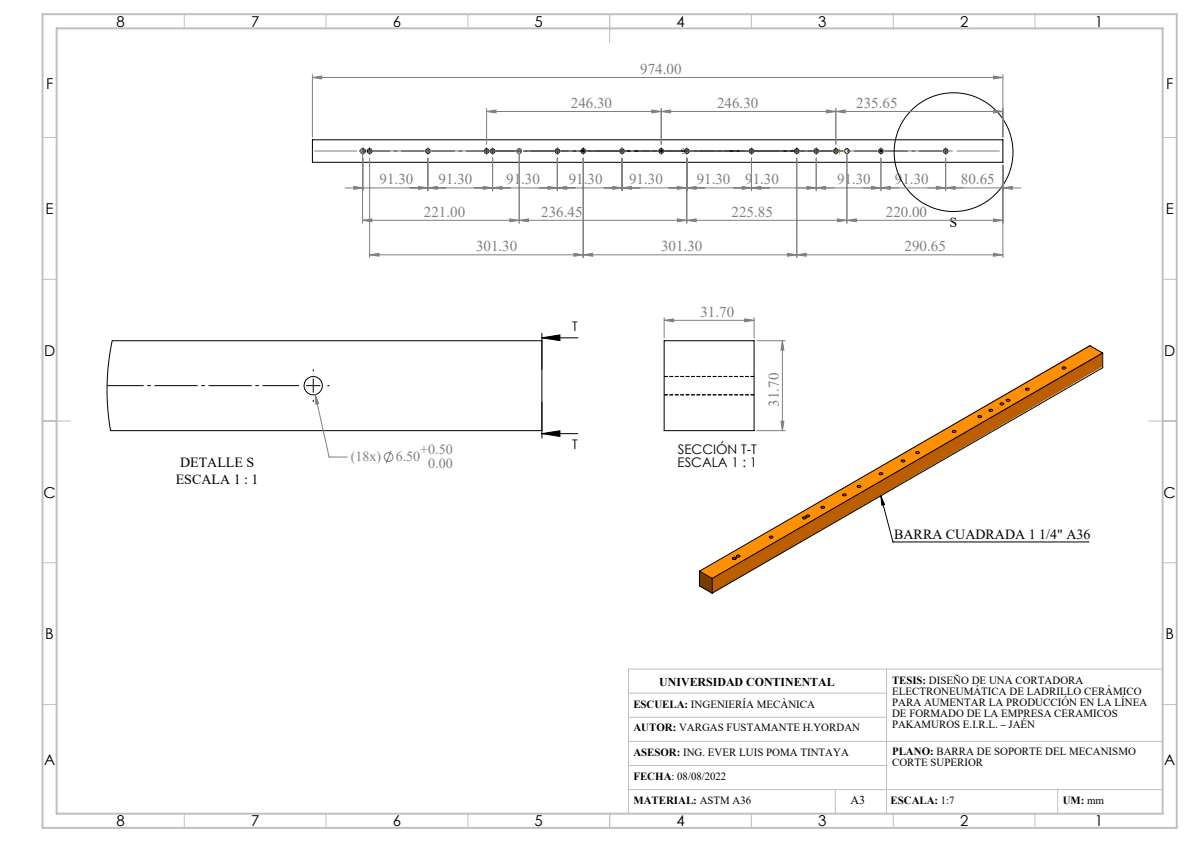
<style>
.page{position:relative;width:1191px;height:842px;background:#fff}
.page>*{position:absolute;margin:0;border:0;box-sizing:border-box;transform-origin:0 0}
.t1{font:15px "Times New Roman";color:#808080}
.t2{font:15px "Century Gothic";color:#000}
.t3{font:14px/16.8px "Times New Roman";color:#000;text-align:center}
.t4{font:14px/14px "Times New Roman";color:#808080;text-align:center}
.t5{font:13.2px/12.8px "Century Gothic";color:#000}
.t6{font:700 12px "Times New Roman";color:#000}
.t7{font:12px "Times New Roman";color:#000}
.t8{font:11px/11px "Times New Roman";color:#000}
.t9{font:700 11px "Times New Roman";color:#000}
.s1{font-weight:700}
.s2{font-weight:700;font-size:10px}
.s3{font-weight:400}
</style>
<div class="page">
<svg style="left:698px;top:345px;width:405px;height:249px"></svg>
<hr style="left:542px;top:337px;width:36px;height:1px;background:#000">
<hr style="left:541px;top:333px;width:1px;height:36px;background:#000">
<hr style="left:542px;top:433px;width:36px;height:1px;background:#000">
<hr style="left:312px;top:75px;width:1px;height:62px;background:#808080">
<hr style="left:1002px;top:75px;width:1px;height:62px;background:#808080">
<hr style="left:1002px;top:165px;width:1px;height:93px;background:#808080">
<hr style="left:796px;top:158px;width:1px;height:100px;background:#808080">
<hr style="left:583px;top:158px;width:1px;height:100px;background:#808080">
<hr style="left:369px;top:158px;width:1px;height:100px;background:#808080">
<hr style="left:886px;top:789px;width:276px;height:1px;background:#c0c0c0">
<hr style="left:628px;top:693px;width:258px;height:1px;background:#c0c0c0">
<hr style="left:628px;top:668px;width:534px;height:1px;background:#c0c0c0">
<hr style="left:628px;top:765px;width:258px;height:1px;background:#c0c0c0">
<svg style="left:835px;top:790px;width:1px;height:23px"></svg>
<hr style="left:628px;top:741px;width:534px;height:1px;background:#c0c0c0">
<hr style="left:628px;top:717px;width:258px;height:1px;background:#c0c0c0">
<hr style="left:628px;top:789px;width:258px;height:1px;background:#c0c0c0">
<svg style="left:628px;top:669px;width:1px;height:144px"></svg>
<hr style="left:886px;top:669px;width:1px;height:145px;background:#c0c0c0">
<svg style="left:1057px;top:790px;width:1px;height:23px"></svg>
<svg style="left:43px;top:704px;width:13px;height:1px"></svg>
<svg style="left:1163px;top:704px;width:12px;height:1px"></svg>
<svg style="left:43px;top:562px;width:13px;height:1px"></svg>
<svg style="left:1163px;top:562px;width:12px;height:1px"></svg>
<svg style="left:43px;top:420px;width:28px;height:1px"></svg>
<svg style="left:1148px;top:420px;width:27px;height:1px"></svg>
<svg style="left:43px;top:279px;width:13px;height:1px"></svg>
<svg style="left:1163px;top:279px;width:12px;height:1px"></svg>
<svg style="left:43px;top:137px;width:13px;height:1px"></svg>
<svg style="left:1163px;top:137px;width:12px;height:1px"></svg>
<svg style="left:184px;top:15px;width:1px;height:12px"></svg>
<svg style="left:184px;top:815px;width:1px;height:12px"></svg>
<svg style="left:325px;top:15px;width:1px;height:12px"></svg>
<svg style="left:325px;top:815px;width:1px;height:12px"></svg>
<svg style="left:467px;top:15px;width:1px;height:12px"></svg>
<svg style="left:467px;top:815px;width:1px;height:12px"></svg>
<svg style="left:609px;top:15px;width:1px;height:28px"></svg>
<svg style="left:609px;top:815px;width:1px;height:12px"></svg>
<svg style="left:751px;top:15px;width:1px;height:12px"></svg>
<svg style="left:751px;top:815px;width:1px;height:12px"></svg>
<svg style="left:892px;top:15px;width:1px;height:12px"></svg>
<svg style="left:892px;top:815px;width:1px;height:12px"></svg>
<svg style="left:1034px;top:15px;width:1px;height:12px"></svg>
<svg style="left:1034px;top:815px;width:1px;height:12px"></svg>
<hr style="left:56px;top:28px;width:2px;height:786px;background:#c0c0c0">
<hr style="left:57px;top:27px;width:1105px;height:2px;background:#c0c0c0">
<hr style="left:1161px;top:28px;width:2px;height:786px;background:#c0c0c0">
<hr style="left:57px;top:813px;width:1105px;height:2px;background:#c0c0c0">
<hr style="left:42px;top:14px;width:1px;height:814px;background:#c0c0c0">
<hr style="left:42px;top:13px;width:1134px;height:2px;background:#c0c0c0">
<hr style="left:1175px;top:14px;width:2px;height:814px;background:#c0c0c0">
<hr style="left:42px;top:827px;width:1134px;height:2px;background:#c0c0c0">
<svg style="left:880px;top:495px;width:209px;height:48px"></svg>
<svg style="left:312px;top:76px;width:700px;height:180px"></svg>
<svg style="left:354px;top:110px;width:601px;height:146px"></svg>
<svg style="left:663px;top:317px;width:122px;height:114px"></svg>
<svg style="left:106px;top:334px;width:455px;height:130px"></svg>
<h1 class="t2" style="left:116px;top:11px;width:10px">8</h1>
<h1 class="t2" style="left:251px;top:11px;width:10px">7</h1>
<h1 class="t2" style="left:393px;top:11px;width:10px">6</h1>
<h1 class="t2" style="left:534px;top:11px;width:10px">5</h1>
<h1 class="t2" style="left:676px;top:11px;width:10px">4</h1>
<h1 class="t1" style="left:640px;top:58px;width:43px">974.00</h1>
<h1 class="t2" style="left:818px;top:11px;width:10px">3</h1>
<h1 class="t2" style="left:960px;top:11px;width:10px">2</h1>
<h1 class="t2" style="left:1094px;top:11px;width:10px">1</h1>
<h1 class="t2" style="left:46px;top:73px;width:9px">F</h1>
<h1 class="t2" style="left:1166px;top:73px;width:9px">F</h1>
<h1 class="t1" style="left:571px;top:92px;width:43px">246.30</h1>
<h1 class="t1" style="left:717px;top:92px;width:43px">246.30</h1>
<h1 class="t1" style="left:856px;top:92px;width:43px">235.65</h1>
<h1 class="t1" style="left:379px;top:169px;width:35px">91.30</h1>
<h1 class="t1" style="left:438px;top:169px;width:35px">91.30</h1>
<h1 class="t1" style="left:506px;top:169px;width:35px">91.30</h1>
<h1 class="t1" style="left:569px;top:169px;width:35px">91.30</h1>
<h1 class="t1" style="left:629px;top:169px;width:35px">91.30</h1>
<h1 class="t1" style="left:696px;top:169px;width:84px">91.30 91.30</h1>
<h1 class="t1" style="left:837px;top:169px;width:35px">91.30</h1>
<h1 class="t1" style="left:895px;top:169px;width:35px">91.30</h1>
<h1 class="t1" style="left:961px;top:169px;width:35px">80.65</h1>
<h1 class="t2" style="left:46px;top:198px;width:10px">E</h1>
<h1 class="t2" style="left:1165px;top:198px;width:10px">E</h1>
<h1 class="t1" style="left:424px;top:201px;width:43px">221.00</h1>
<h1 class="t1" style="left:541px;top:201px;width:43px">236.45</h1>
<h1 class="t1" style="left:731px;top:201px;width:43px">225.85</h1>
<h1 class="t1" style="left:886px;top:201px;width:43px">220.00</h1>
<p class="t3" style="left:949px;top:214px;width:9px">S</p>
<h1 class="t1" style="left:476px;top:236px;width:43px">301.30</h1>
<h1 class="t1" style="left:661px;top:236px;width:43px">301.30</h1>
<p class="t5" style="left:572px;top:320px;width:7px">T</p>
<h1 class="t1" style="left:700px;top:301px;width:35px">31.70</h1>
<h1 class="t1" style="left:904px;top:236px;width:43px">290.65</h1>
<h1 class="t2" style="left:44px;top:340px;width:13px">D</h1>
<h1 class="t2" style="left:1164px;top:340px;width:13px">D</h1>
<h1 class="t1" style="left:763px;top:407px;width:35px;rotate:-90deg">31.70</h1>
<p class="t5" style="left:572px;top:437px;width:7px">T</p>
<p class="t5" style="left:677px;top:443px;width:81px">SECCIÓN T-T<br>ESCALA 1 : 1</p>
<p class="t4" style="left:351px;top:449px;width:71px">(18x) 6.50</p>
<p class="t4" style="left:420px;top:442px;width:34px">+0.50<br>0.00</p>
<p class="t3" style="left:176px;top:454px;width:84px">DETALLE S<br>ESCALA 1 : 1</p>
<h1 class="t2" style="left:44px;top:482px;width:14px">C</h1>
<h1 class="t2" style="left:1163px;top:482px;width:14px">C</h1>
<p class="t3" style="left:894px;top:525px;width:198px">BARRA CUADRADA 1 1/4" A36</p>
<h1 class="t2" style="left:45px;top:623px;width:10px">B</h1>
<h1 class="t2" style="left:1165px;top:623px;width:10px">B</h1>
<p class="t8" style="left:892px;top:674px;width:257px"><span class="s1">TESIS:</span> DISEÑO DE UNA CORTADORA ELECTRONEUMÁTICA DE LADRILLO CERÁMICO PARA AUMENTAR LA PRODUCCIÓN EN LA LÍNEA DE FORMADO DE LA EMPRESA CERAMICOS PAKAMUROS E.I.R.L. <span class="s2">–</span> JAÉN</p>
<p class="t8" style="left:892px;top:746px;width:245px"><span class="s1">PLANO:</span> BARRA DE SOPORTE DEL MECANISMO<br>CORTE SUPERIOR</p>
<p class="t6" style="left:659px;top:673px;width:177px">UNIVERSIDAD CONTINENTAL</p>
<p class="t8" style="left:633px;top:698px;width:183px"><span class="s1">ESCUELA:</span> INGENIERÍA MECÀNICA</p>
<p class="t8" style="left:633px;top:722px;width:228px"><span class="s1">AUTOR:</span> VARGAS FUSTAMANTE H.YORDAN</p>
<p class="t8" style="left:633px;top:740px;width:217px;line-height:24.1px"><span class="s1">ASESOR:</span> ING. EVER LUIS POMA TINTAYA<br><span class="s1">FECHA</span>: 08/08/2022</p>
<h1 class="t2" style="left:44px;top:749px;width:13px">A</h1>
<h1 class="t2" style="left:1164px;top:749px;width:13px">A</h1>
<h1 class="t2" style="left:116px;top:810px;width:10px">8</h1>
<h1 class="t2" style="left:251px;top:810px;width:10px">7</h1>
<h1 class="t2" style="left:393px;top:810px;width:10px">6</h1>
<h1 class="t2" style="left:534px;top:810px;width:10px">5</h1>
<p class="t9" style="left:633px;top:792px;width:119px">MATERIAL: <span class="s3">ASTM A36</span></p>
<h1 class="t2" style="left:676px;top:810px;width:10px">4</h1>
<h1 class="t2" style="left:818px;top:810px;width:10px">3</h1>
<p class="t7" style="left:850px;top:791px;width:16px">A3</p>
<p class="t9" style="left:890px;top:792px;width:65px">ESCALA: <span class="s3">1:7</span></p>
<p class="t9" style="left:1062px;top:792px;width:43px">UM: <span class="s3">mm</span></p>
<h1 class="t2" style="left:960px;top:810px;width:10px">2</h1>
<h1 class="t2" style="left:1094px;top:810px;width:10px">1</h1>
</div>
